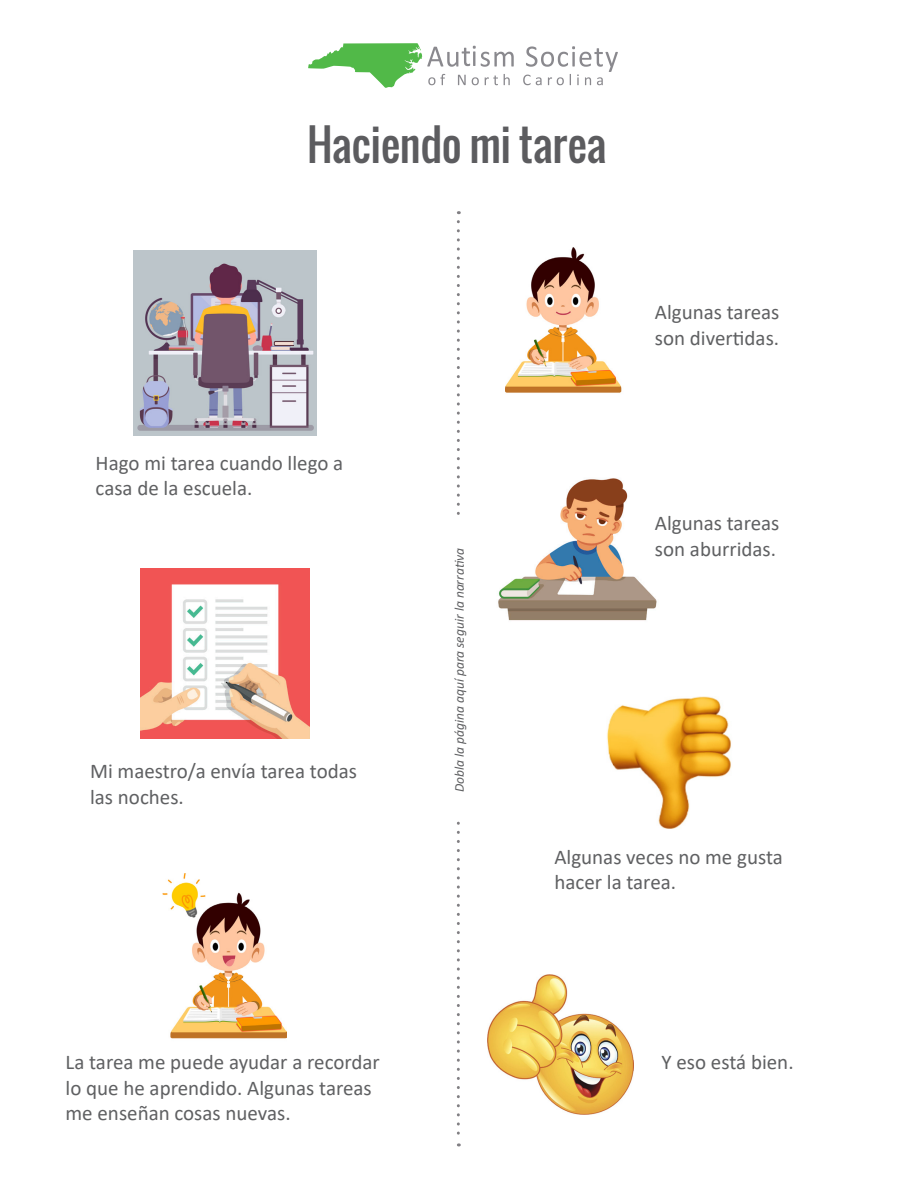
<style>
.page{position:relative;width:918px;height:1188px;background:#fff}
.page>*{position:absolute;margin:0;border:0;box-sizing:border-box;transform-origin:0 0}
.t1{font:43.05px "Oswald";letter-spacing:-.005em;color:#5c5c5f}
.t2{font:21px/25.2px "Calibri";color:#5f6062}
.t3{font:italic 13.5px "Calibri";color:#5f6062}
</style>
<div class="page">
<svg style="left:523px;top:46px;width:94px;height:39px"></svg>
<svg style="left:308px;top:43px;width:206px;height:45px"></svg>
<img style="left:506px;top:247px;width:116px;height:146px">
<img style="left:162px;top:874px;width:124px;height:165px">
<img style="left:133px;top:250px;width:184px;height:186px">
<svg style="left:457px;top:222px;width:3px;height:924px"></svg>
<img style="left:140px;top:569px;width:170px;height:170px">
<img style="left:607px;top:696px;width:124px;height:133px">
<img style="left:498px;top:478px;width:159px;height:143px">
<img style="left:487px;top:974px;width:146px;height:140px">
<div style="left:444px;top:521px;width:30px;height:299px;background:#fff"></div>
<p class="t1" style="left:307px;top:112px;width:301px">Haciendo mi tarea</p>
<p class="t2" style="left:96px;top:450px;width:249px">Hago mi tarea cuando llego a casa de la escuela.</p>
<p class="t2" style="left:90px;top:758px;width:268px">Mi maestro/a envía tarea todas las noches.</p>
<p class="t3" style="left:450px;top:792px;width:246px;rotate:-90deg">Dobla la página aquí para seguir la narrativa</p>
<p class="t3" style="left:450px;top:802px;width:167px;rotate:-90deg">Fold page here to follow along</p>
<p class="t2" style="left:655px;top:299px;width:126px">Algunas tareas son divertidas.</p>
<p class="t2" style="left:655px;top:510px;width:126px">Algunas tareas son aburridas.</p>
<p class="t2" style="left:66px;top:1049px;width:316px">La tarea me puede ayudar a recordar lo que he aprendido. Algunas tareas me enseñan cosas nuevas.</p>
<p class="t2" style="left:554px;top:844px;width:230px">Algunas veces no me gusta hacer la tarea.</p>
<p class="t2" style="left:662px;top:1049px;width:134px">Y eso está bien.</p>
</div>
